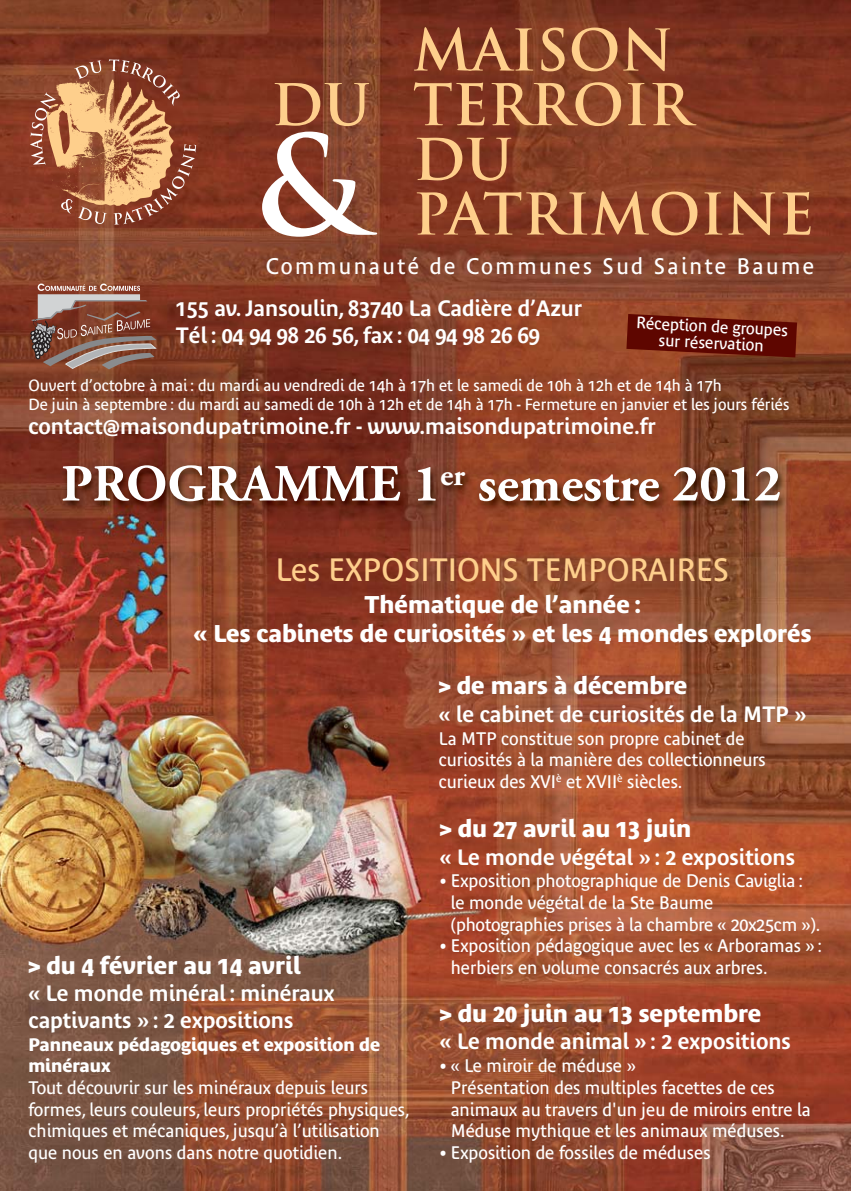
<style>
.page{position:relative;width:851px;height:1191px;background:#fff}
.page>*{position:absolute;margin:0;border:0;box-sizing:border-box;transform-origin:0 0}
.t1{font:700 134px "Trajan";color:#fff}
.t2{font:700 55.8px/54.6px "Trajan";color:#fecf8c}
.t3{font:700 52px "Adobe Garamond Pro";color:#fff}
.t4{font:32px "Bienvenue";color:#fecf8c}
.t5{font:700 24px/28.8px "Bienvenue";color:#fff;text-align:center}
.t6{font:22.4px "Bienvenue";letter-spacing:.11em;color:#fff}
.t7{font:600 22px/26.4px "Bienvenue";color:#fff}
.t8{font:18px/21.6px "Bienvenue";color:#fff}
.t9{font:700 18px/21.6px "Bienvenue";color:#fff}
.t10{font:16.4px/16.4px "Bienvenue";color:#fff;text-align:center}
.t11{font:16px/19.2px "Bienvenue";color:#fff}
</style>
<div class="page">
<img style="left:0;top:0;width:850px;height:1191px">
<img style="left:18px;top:50px;width:181px;height:184px">
<svg style="left:31px;top:283px;width:126px;height:86px;background:#916558"></svg>
<img style="left:32px;top:444px;width:786px;height:114px">
<svg style="left:626px;top:314px;width:171px;height:43px;background:#691307"></svg>
<h2 class="t2" style="left:271px;top:24px;width:421px;text-indent:142px">MAISON<br>DU TERROIR</h2>
<h1 class="t1" style="left:254px;top:110px;width:113px">&amp;</h1>
<h2 class="t2" style="left:413px;top:133px;width:402px">DU<br>PATRIMOINE</h2>
<p class="t6" style="left:265px;top:257px;width:550px">Communauté de Communes Sud Sainte Baume</p>
<p class="t7" style="left:176px;top:297px;width:408px">155 av. Jansoulin, 83740 La Cadière d’Azur<br>Tél : 04 94 98 26 56, fax : 04 94 98 26 69</p>
<p class="t11" style="left:28px;top:376px;width:762px">Ouvert d’octobre à mai : du mardi au vendredi de 14h à 17h et le samedi de 10h à 12h et de 14h à 17h<br>De juin à septembre : du mardi au samedi de 10h à 12h et de 14h à 17h - Fermeture en janvier et les jours fériés</p>
<p class="t7" style="left:28px;top:415px;width:629px">contact@maisondupatrimoine.fr - www.maisondupatrimoine.fr</p>
<h3 class="t3" style="left:61px;top:452px;width:721px">PROGRAMME 1<sup>er</sup> semestre 2012</h3>
<p class="t10" style="left:636px;top:315px;width:153px;rotate:3deg">Réception de groupes sur réservation</p>
<h3 class="t4" style="left:276px;top:556px;width:454px">Les EXPOSITIONS TEMPORAIRES</h3>
<h3 class="t5" style="left:193px;top:591px;width:619px">Thématique de l’année :<br>« Les cabinets de curiosités » et les 4 mondes explorés</h3>
<h3 class="t5" style="left:28px;top:952px;width:274px">&gt; du 4 février au 14 avril</h3>
<p class="t7" style="left:28px;top:982px;width:307px">« Le monde minéral : minéraux captivants » : 2 expositions</p>
<p class="t9" style="left:28px;top:1034px;width:353px">Panneaux pédagogiques et exposition de minéraux</p>
<p class="t8" style="left:28px;top:1078px;width:383px">Tout découvrir sur les minéraux depuis leurs formes, leurs couleurs, leurs propriétés physiques, chimiques et mécaniques, jusqu’à l’utilisation que nous en avons dans notre quotidien.</p>
<h3 class="t5" style="left:439px;top:672px;width:250px">&gt; de mars à décembre</h3>
<p class="t7" style="left:439px;top:702px;width:369px">« le cabinet de curiosités de la MTP »</p>
<p class="t8" style="left:439px;top:729px;width:328px">La MTP constitue son propre cabinet de curiosités à la manière des collectionneurs curieux des XVI<sup>è</sup> et XVII<sup>è</sup> siècles.</p>
<h3 class="t5" style="left:439px;top:815px;width:253px">&gt; du 27 avril au 13 juin</h3>
<p class="t7" style="left:439px;top:845px;width:357px">« Le monde végétal » : 2 expositions</p>
<p class="t8" style="left:450px;top:871px;width:371px;text-indent:-11px">• Exposition photographique de Denis Caviglia : le monde végétal de la Ste Baume (photographies prises à la chambre « 20x25cm »).</p>
<p class="t8" style="left:450px;top:936px;width:373px;text-indent:-11px">• Exposition pédagogique avec les « Arboramas » : herbiers en volume consacrés aux arbres.</p>
<h3 class="t5" style="left:439px;top:1000px;width:323px">&gt; du 20 juin au 13 septembre</h3>
<p class="t7" style="left:439px;top:1030px;width:353px">« Le monde animal » : 2 expositions</p>
<p class="t8" style="left:450px;top:1056px;width:361px;text-indent:-11px">• « Le miroir de méduse »<br>Présentation des multiples facettes de ces animaux au travers d'un jeu de miroirs entre la Méduse mythique et les animaux méduses.</p>
<p class="t8" style="left:439px;top:1143px;width:272px">• Exposition de fossiles de méduses</p>
</div>
